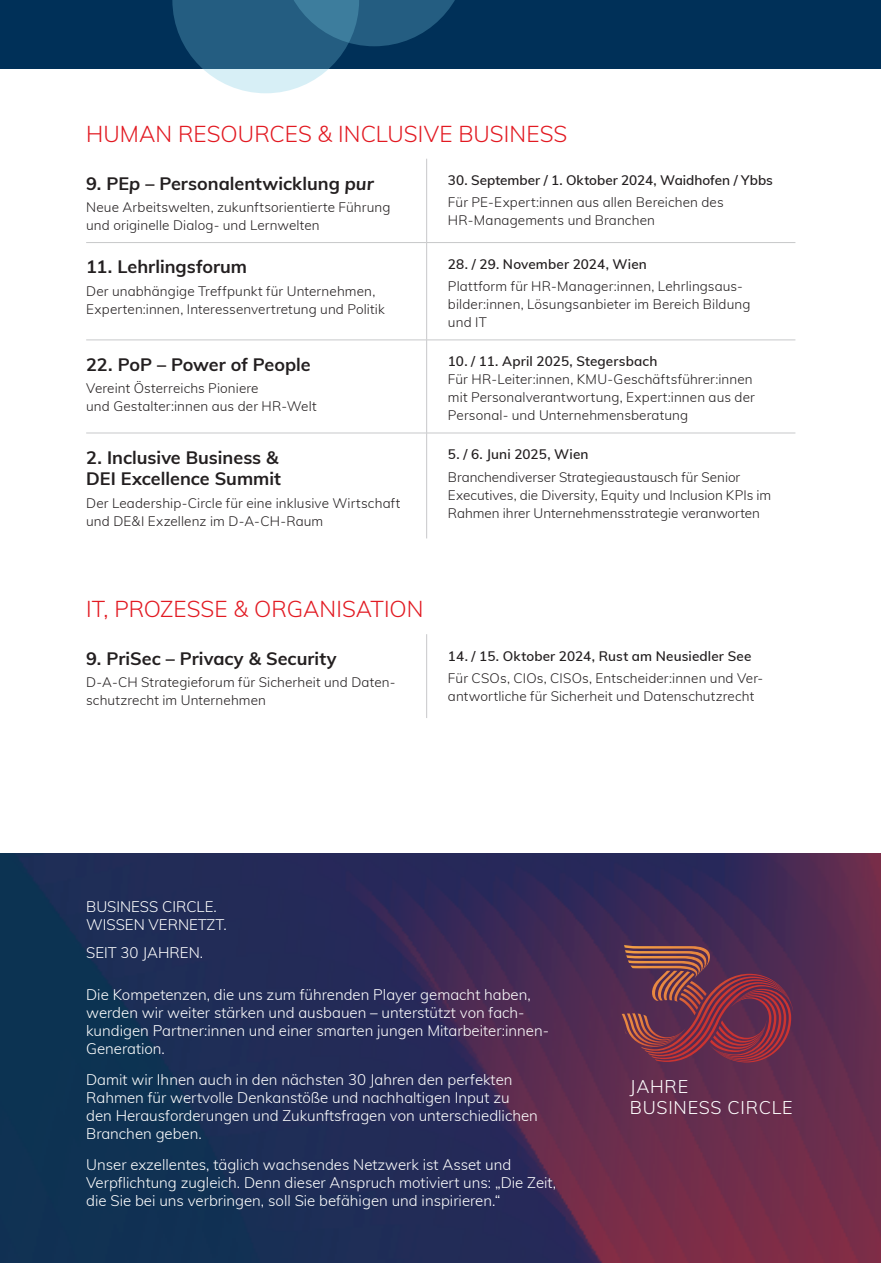
<style>
.page{position:relative;width:881px;height:1263px;background:#fff}
.page>*{position:absolute;margin:0;border:0;box-sizing:border-box;transform-origin:0 0}
.t1{font:300 22.5px "Muli";letter-spacing:.005em;color:#e21a22}
.t2{font:700 18px/21.6px "Muli";color:#231f20}
.t3{font:300 18px/21.6px "Muli";letter-spacing:.04em;color:#fff}
.t4{font:300 15px/18px "Muli";color:#fff}
.t5{font:300 13.5px/18px "Muli";letter-spacing:.01em;color:#231f20}
.t6{font:600 13.5px "Muli";letter-spacing:.01em;color:#231f20}
.s1{font-style:italic}
</style>
<div class="page">
<div style="left:0;top:0;width:880px;height:68px;background:#003058"></div>
<svg style="left:172px;top:0;width:295px;height:93px"></svg>
<hr style="left:426px;top:634px;width:1px;height:84px;background:#c7c8ca">
<hr style="left:426px;top:159px;width:1px;height:83px;background:#c7c8ca">
<hr style="left:86px;top:242px;width:340px;height:1px;background:#c7c8ca">
<hr style="left:426px;top:242px;width:369px;height:1px;background:#c7c8ca">
<hr style="left:426px;top:243px;width:1px;height:97px;background:#c7c8ca">
<hr style="left:86px;top:340px;width:340px;height:1px;background:#c7c8ca">
<hr style="left:426px;top:340px;width:369px;height:1px;background:#c7c8ca">
<hr style="left:426px;top:340px;width:1px;height:93px;background:#c7c8ca">
<hr style="left:86px;top:433px;width:340px;height:1px;background:#c7c8ca">
<hr style="left:426px;top:433px;width:369px;height:1px;background:#c7c8ca">
<hr style="left:426px;top:433px;width:1px;height:105px;background:#c7c8ca">
<img style="left:0;top:853px;width:880px;height:410px">
<svg style="left:624px;top:945px;width:169px;height:108px;background:#76364a"></svg>
<h1 class="t1" style="left:86px;top:117px;width:35px">Human</h1>
<h1 class="t1" style="left:178px;top:117px;width:31px">Resources</h1>
<h1 class="t1" style="left:317px;top:117px;width:251px">&amp; INCLUSIVE BUSINEsS</h1>
<h2 class="t2" style="left:86px;top:171px;width:289px">9. PE<span class="s1">p</span> – Personalentwicklung <span class="s1">pur</span></h2>
<p class="t5" style="left:86px;top:197px;width:306px">Neue Arbeitswelten, zukunftsorientierte Führung und originelle Dialog- und Lernwelten</p>
<p class="t6" style="left:448px;top:170px;width:326px">30. September / 1. Oktober 2024, Waidhofen / Ybbs</p>
<p class="t5" style="left:448px;top:193px;width:277px">Für PE-Expert:innen aus allen Bereichen des<br>HR-Managements und Branchen</p>
<h2 class="t2" style="left:86px;top:255px;width:162px">11. Lehrlingsforum</h2>
<p class="t5" style="left:86px;top:281px;width:300px">Der unabhängige Treffpunkt für Unternehmen,<br>Experten:innen, Interessenvertretung und Politik</p>
<h2 class="t2" style="left:86px;top:353px;width:226px">22. PoP – Power of People</h2>
<p class="t5" style="left:86px;top:378px;width:232px">Vereint Österreichs Pioniere<br>und Gestalter:innen aus der HR-Welt</p>
<h2 class="t2" style="left:86px;top:446px;width:196px">2. Inclusive Business &amp;<br>DEI Excellence Summit</h2>
<p class="t5" style="left:86px;top:493px;width:315px">Der Leadership-Circle für eine inklusive Wirtschaft und DE&amp;I Exzellenz im D-A-CH-Raum</p>
<p class="t6" style="left:448px;top:254px;width:200px">28. / 29. November 2024, Wien</p>
<p class="t5" style="left:448px;top:277px;width:304px">Plattform für HR-Manager:innen, Lehrlingsaus&shy;bilder:innen, Lösungsanbieter im Bereich Bildung und IT</p>
<p class="t6" style="left:448px;top:351px;width:211px">10. / 11. April 2025, Stegersbach</p>
<p class="t5" style="left:448px;top:370px;width:308px">Für HR-Leiter:innen, KMU-Geschäftsführer:innen mit Personalverantwortung, Expert:innen aus der<br>Personal- und Unternehmensberatung</p>
<p class="t6" style="left:448px;top:445px;width:142px">5. / 6. Juni 2025, Wien</p>
<p class="t5" style="left:448px;top:467px;width:325px">Branchendiverser Strategieaustausch für Senior<br>Executives, die Diversity, Equity und Inclusion KPIs im<br>Rahmen ihrer Unternehmensstrategie veranworten</p>
<h1 class="t1" style="left:86px;top:593px;width:58px">IT, Prozesse</h1>
<h1 class="t1" style="left:233px;top:593px;width:84px">&amp; Organisation</h1>
<h2 class="t2" style="left:86px;top:647px;width:252px">9. PriSec – Privacy &amp; Security</h2>
<p class="t5" style="left:86px;top:673px;width:311px">D-A-CH Strategieforum für Sicherheit und Daten&shy;schutzrecht im Unternehmen</p>
<p class="t6" style="left:448px;top:646px;width:305px">14. / 15. Oktober 2024, Rust am Neusiedler See</p>
<p class="t5" style="left:448px;top:668px;width:316px">Für CSOs, CIOs, CISOs, Entscheider:innen und Ver&shy;antwortliche für Sicherheit und Datenschutzrecht</p>
<p class="t4" style="left:86px;top:897px;width:20px">Business</p>
<p class="t4" style="left:162px;top:897px;width:20px">Circle</p>
<p class="t4" style="left:213px;top:897px;width:5px">.</p>
<p class="t4" style="left:86px;top:915px;width:26px">Wissen</p>
<p class="t4" style="left:149px;top:915px;width:11px">vernetzt</p>
<p class="t4" style="left:223px;top:915px;width:5px">.</p>
<p class="t4" style="left:86px;top:943px;width:73px">Seit 30 Jahren</p>
<p class="t4" style="left:200px;top:943px;width:5px">.</p>
<p class="t4" style="left:86px;top:985px;width:464px">Die Kompetenzen, die uns zum führenden Player gemacht haben, werden wir weiter stärken und ausbauen – unterstützt von fach&shy;kundigen Partner:innen und einer smarten jungen Mitarbeiter:innen-Generation.</p>
<p class="t4" style="left:86px;top:1070px;width:453px">Damit wir Ihnen auch in den nächsten 30 Jahren den perfekten Rahmen für wertvolle Denkanstöße und nachhaltigen Input zu den Herausforderungen und Zukunftsfragen von unterschiedlichen Branchen geben.</p>
<p class="t4" style="left:86px;top:1154px;width:471px">Unser exzellentes, täglich wachsendes Netzwerk ist Asset und<br>Verpflichtung zugleich. Denn dieser Anspruch motiviert uns: „Die Zeit, die Sie bei uns verbringen, soll Sie befähigen und inspirieren.“</p>
<h2 class="t3" style="left:629px;top:1074px;width:164px">JAHRE<br>BUSINESS CIRCLE</h2>
</div>
